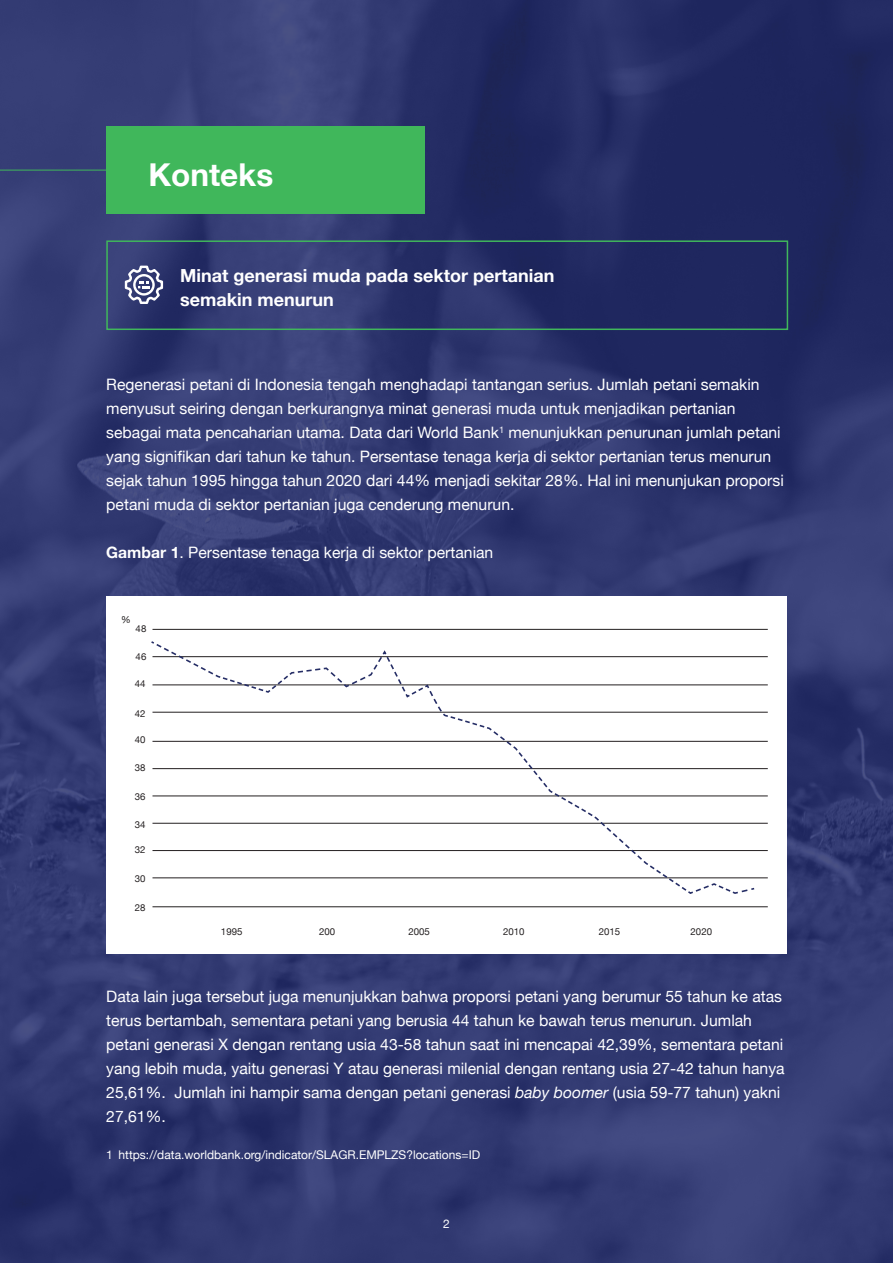
<style>
.page{position:relative;width:893px;height:1263px;background:#fff}
.page>*{position:absolute;margin:0;border:0;box-sizing:border-box;transform-origin:0 0}
.t1{font:700 31.5px "Helvetica Neue";color:#fff}
.t2{font:700 18px/24px "Helvetica Neue";color:#fff}
.t3{font:15.75px/24px "Helvetica Neue";color:#fff}
.t4{font:12px "Helvetica Neue";color:#fff}
.t5{font:9.6px "Helvetica Neue";color:#231f20}
.s1{font-weight:700}
.s2{font-style:italic}
</style>
<div class="page">
<img style="left:0;top:0;width:893px;height:1263px">
<svg style="left:125px;top:266px;width:38px;height:38px"></svg>
<div style="left:106px;top:240px;width:682px;height:90px;border:2px solid #40b75b"></div>
<div style="left:106px;top:597px;width:681px;height:357px;background:#fff"></div>
<hr style="left:152px;top:906px;width:616px;height:1px;background:#231f20">
<hr style="left:152px;top:877px;width:616px;height:1px;background:#231f20">
<hr style="left:152px;top:850px;width:616px;height:1px;background:#231f20">
<hr style="left:152px;top:823px;width:616px;height:1px;background:#231f20">
<hr style="left:152px;top:796px;width:616px;height:1px;background:#231f20">
<hr style="left:152px;top:768px;width:616px;height:1px;background:#231f20">
<hr style="left:152px;top:741px;width:616px;height:1px;background:#231f20">
<hr style="left:152px;top:712px;width:616px;height:1px;background:#231f20">
<hr style="left:152px;top:685px;width:616px;height:1px;background:#231f20">
<hr style="left:152px;top:656px;width:616px;height:1px;background:#231f20">
<hr style="left:152px;top:629px;width:616px;height:1px;background:#231f20">
<svg style="left:151px;top:641px;width:605px;height:253px"></svg>
<div style="left:106px;top:126px;width:319px;height:88px;background:#40b75b"></div>
<hr style="left:0;top:170px;width:107px;height:1px;background:#40b75b">
<p class="t1" style="left:148px;top:150px;width:126px">Konteks</p>
<p class="t2" style="left:180px;top:264px;width:376px">Minat generasi muda pada sektor pertanian semakin menurun</p>
<p class="t3" style="left:106px;top:373px;width:679px">Regenerasi petani di Indonesia tengah menghadapi tantangan serius. Jumlah petani semakin menyusut seiring dengan berkurangnya minat generasi muda untuk menjadikan pertanian sebagai mata pencaharian utama. Data dari World Bank<sup>1</sup> menunjukkan penurunan jumlah petani yang signifikan dari tahun ke tahun. Persentase tenaga kerja di sektor pertanian terus menurun sejak tahun 1995 hingga tahun 2020 dari 44% menjadi sekitar 28%. Hal ini menunjukan proporsi petani muda di sektor pertanian juga cenderung menurun.</p>
<p class="t3" style="left:106px;top:541px;width:389px"><span class="s1">Gambar 1</span>. Persentase tenaga kerja di sektor pertanian</p>
<p class="t5" style="left:121px;top:612px;width:11px">%</p>
<p class="t5" style="left:136px;top:622px;width:12px">48</p>
<p class="t5" style="left:136px;top:650px;width:12px">46</p>
<p class="t5" style="left:135px;top:677px;width:12px">44</p>
<p class="t5" style="left:135px;top:706px;width:12px">42</p>
<p class="t5" style="left:135px;top:733px;width:12px">40</p>
<p class="t5" style="left:135px;top:760px;width:12px">38</p>
<p class="t5" style="left:135px;top:789px;width:12px">36</p>
<p class="t5" style="left:135px;top:817px;width:12px">34</p>
<p class="t5" style="left:135px;top:843px;width:12px">32</p>
<p class="t5" style="left:135px;top:871px;width:12px">30</p>
<p class="t5" style="left:135px;top:900px;width:12px">28</p>
<p class="t5" style="left:221px;top:925px;width:23px">1995</p>
<p class="t5" style="left:319px;top:925px;width:18px">200</p>
<p class="t5" style="left:408px;top:925px;width:23px">2005</p>
<p class="t5" style="left:503px;top:925px;width:23px">2010</p>
<p class="t5" style="left:599px;top:925px;width:23px">2015</p>
<p class="t5" style="left:691px;top:925px;width:23px">2020</p>
<p class="t3" style="left:106px;top:985px;width:680px">Data lain juga tersebut juga menunjukkan bahwa proporsi petani yang berumur 55 tahun ke atas terus bertambah, sementara petani yang berusia 44 tahun ke bawah terus menurun. Jumlah petani generasi X dengan rentang usia 43-58 tahun saat ini mencapai 42,39%, sementara petani yang lebih muda, yaitu generasi Y atau generasi milenial dengan rentang usia 27-42 tahun hanya 25,61%. Jumlah ini hampir sama dengan petani generasi <span class="s2">baby boomer</span> (usia 59-77 tahun) yakni 27,61%.</p>
<p class="t4" style="left:106px;top:1146px;width:375px">1 https://data.worldbank.org/indicator/SLAGR.EMPLZS?locations=ID</p>
<p class="t4" style="left:443px;top:1215px;width:8px">2</p>
</div>
